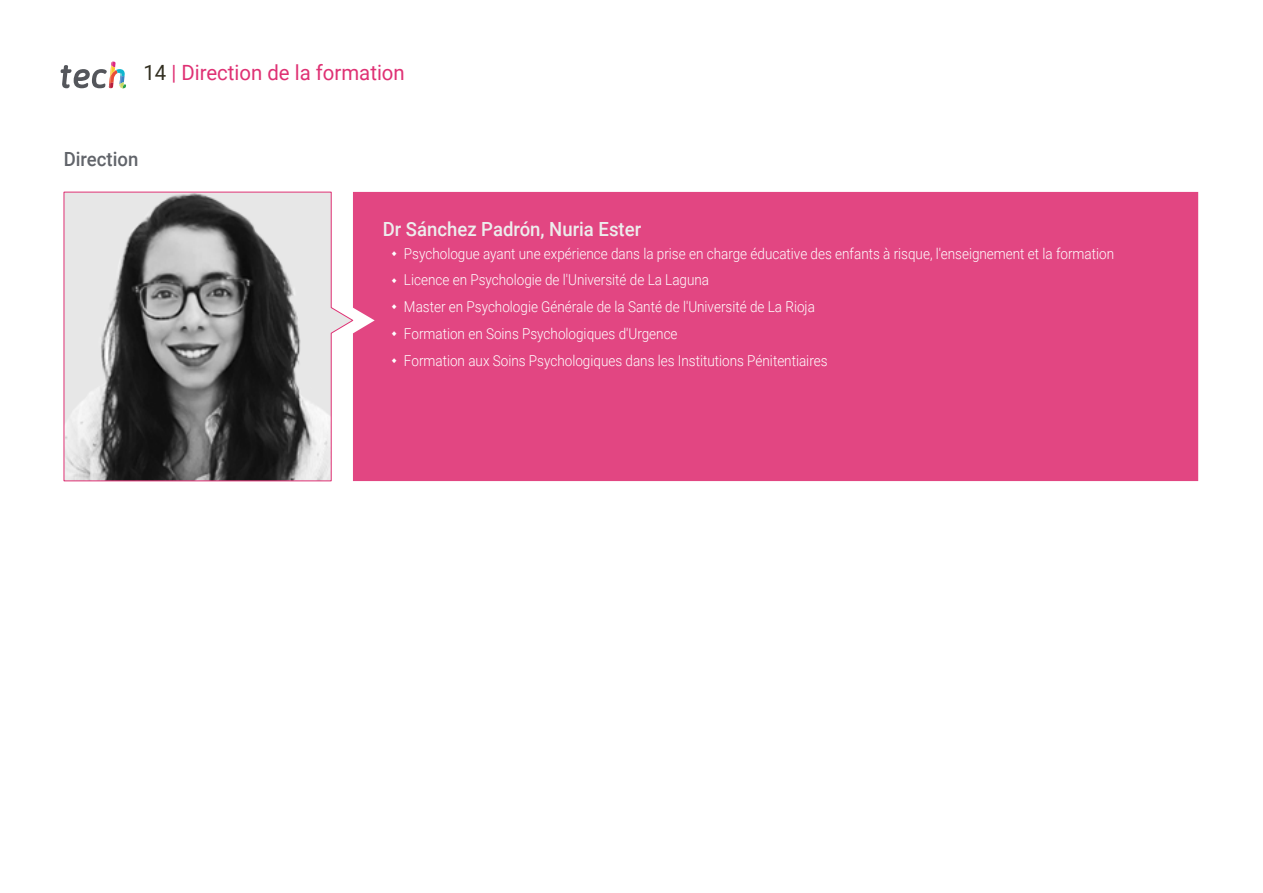
<style>
.page{position:relative;width:1263px;height:893px;background:#fff}
.page>*{position:absolute;margin:0;border:0;box-sizing:border-box;transform-origin:0 0}
.t1{font:21px "Roboto";color:#df3174}
.t2{font:500 19.5px "Roboto";color:#ededed;scale:.95 1}
.t3{font:500 19.5px "Roboto";color:#61646a;scale:.95 1}
.t4{font:300 15px/26.7px "Roboto";color:#fff;scale:.9 1}
.s1{color:#312e20}
</style>
<div class="page">
<svg style="left:61px;top:62px;width:65px;height:27px"></svg>
<div style="left:353px;top:192px;width:845px;height:289px;background:#e24682"></div>
<svg style="left:64px;top:192px;width:289px;height:289px;background:#8f8e8e"></svg>
<svg style="left:392px;top:251px;width:5px;height:5px"></svg>
<svg style="left:392px;top:278px;width:5px;height:5px"></svg>
<svg style="left:392px;top:305px;width:5px;height:5px"></svg>
<svg style="left:392px;top:331px;width:5px;height:5px"></svg>
<svg style="left:392px;top:358px;width:5px;height:5px"></svg>
<h1 class="t1" style="left:144px;top:57px;width:263px"><span class="s1">14</span> | Direction de la formation</h1>
<h2 class="t3" style="left:64px;top:145px;width:80px">Direction</h2>
<h2 class="t2" style="left:383px;top:216px;width:274px">Dr Sánchez Padrón, Nuria Ester</h2>
<p class="t4" style="left:404px;top:239px;width:790px">Psychologue ayant une expérience dans la prise en charge éducative des enfants à risque, l'enseignement et la formation Licence en Psychologie de l'Université de La Laguna<br>Master en Psychologie Générale de la Santé de l'Université de La Rioja<br>Formation en Soins Psychologiques d'Urgence<br>Formation aux Soins Psychologiques dans les Institutions Pénitentiaires</p>
</div>
